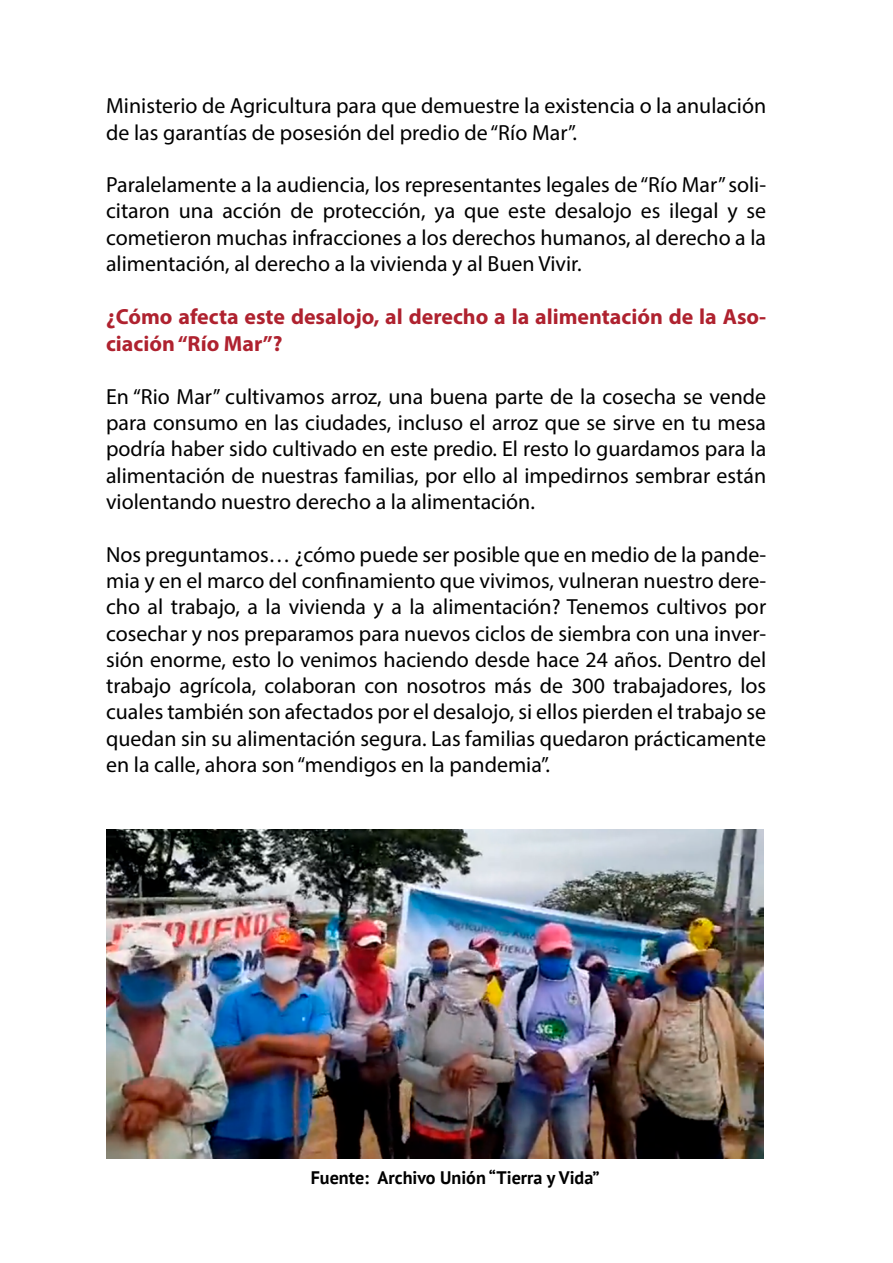
<style>
.page{position:relative;width:893px;height:1263px;background:#fff}
.page>*{position:absolute;margin:0;border:0;box-sizing:border-box;transform-origin:0 0}
.t1{font:21.9px/26.2px "Myriad Pro";color:#000;text-align:justify}
.t2{font:700 21.9px/27px "Myriad Pro";color:#af222f}
.t3{font:700 18.15px "PT Sans";color:#000}
</style>
<div class="page">
<img style="left:106px;top:830px;width:657px;height:328px">
<p class="t1" style="left:106px;top:92px;width:662px">Ministerio de Agricultura para que demuestre la existencia o la anulación de las garantías de posesión del predio de “Río Mar”.</p>
<p class="t1" style="left:106px;top:171px;width:662px">Paralelamente a la audiencia, los representantes legales de “Río Mar” soli&shy;citaron una acción de protección, ya que este desalojo es ilegal y se cometieron muchas infracciones a los derechos humanos, al derecho a la alimentación, al derecho a la vivienda y al Buen Vivir.</p>
<p class="t2" style="left:106px;top:303px;width:662px">¿Cómo afecta este desalojo, al derecho a la alimentación de la Aso&shy;ciación “Río Mar”?</p>
<p class="t1" style="left:106px;top:383px;width:662px">En “Rio Mar” cultivamos arroz, una buena parte de la cosecha se vende para consumo en las ciudades, incluso el arroz que se sirve en tu mesa podría haber sido cultivado en este predio. El resto lo guardamos para la alimentación de nuestras familias, por ello al impedirnos sembrar están violentando nuestro derecho a la alimentación.</p>
<p class="t1" style="left:106px;top:541px;width:662px">Nos preguntamos… ¿cómo puede ser posible que en medio de la pande&shy;mia y en el marco del confinamiento que vivimos, vulneran nuestro dere&shy;cho al trabajo, a la vivienda y a la alimentación? Tenemos cultivos por cosechar y nos preparamos para nuevos ciclos de siembra con una inver&shy;sión enorme, esto lo venimos haciendo desde hace 24 años. Dentro del trabajo agrícola, colaboran con nosotros más de 300 trabajadores, los cuales también son afectados por el desalojo, si ellos pierden el trabajo se quedan sin su alimentación segura. Las familias quedaron prácticamente en la calle, ahora son “mendigos en la pandemia”.</p>
<p class="t3" style="left:311px;top:1167px;width:290px">Fuente: Archivo Unión “Tierra y Vida”</p>
</div>
